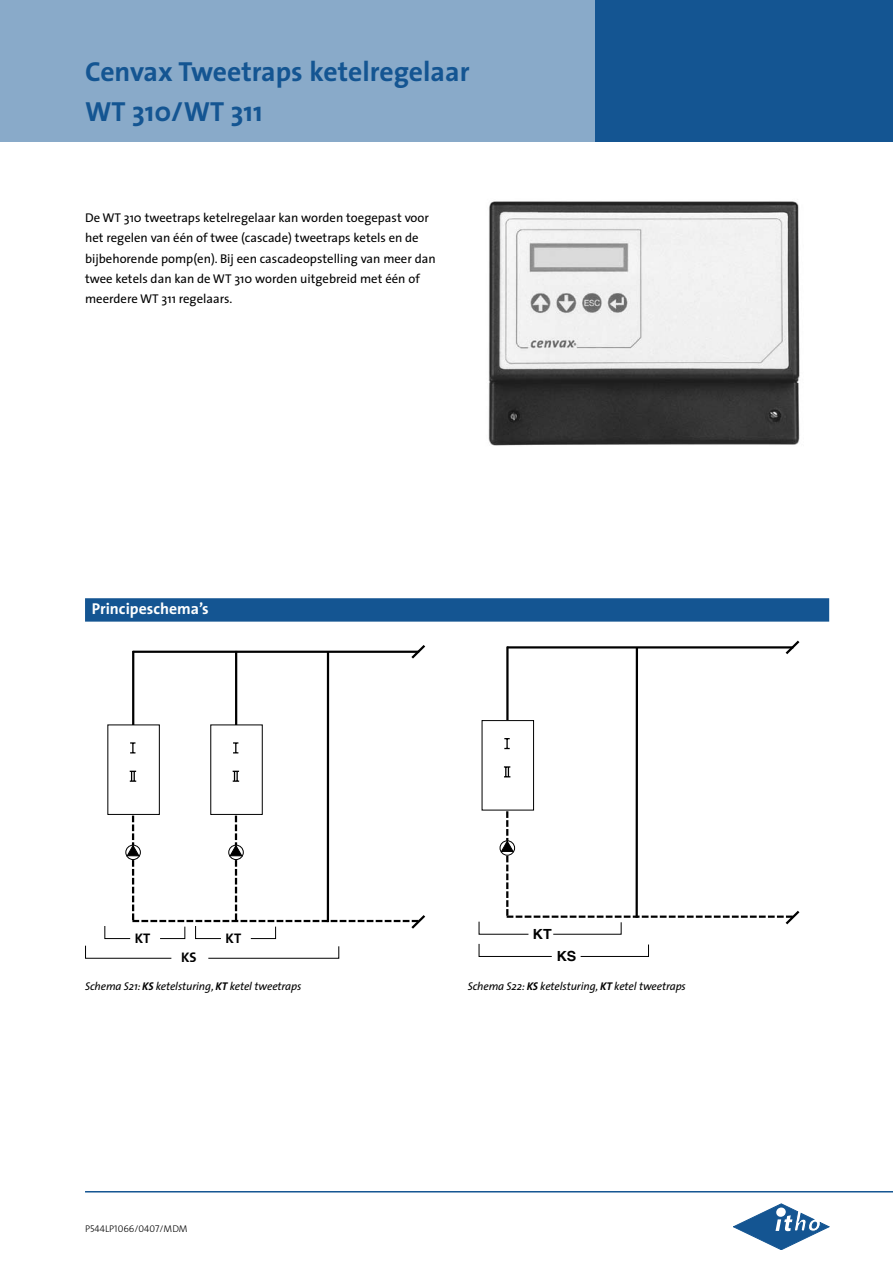
<style>
.page{position:relative;width:893px;height:1263px;background:#fff}
.page>*{position:absolute;margin:0;border:0;box-sizing:border-box;transform-origin:0 0}
.t1{font:700 27.75px/40.3px "The Sans";color:#145592}
.t2{font:700 15.75px "The Sans";color:#fff}
.t3{font:700 13.95px "The Sans";color:#000}
.t4{font:700 13.95px "Helvetica";color:#000}
.t5{font:12.75px/20.2px "The Sans";color:#000}
.t6{font:italic 11.25px "The Sans";letter-spacing:-.01em;color:#000}
.t7{font:9.75px "The Sans Light Caps";color:#000}
.s1{font-weight:700}
</style>
<div class="page">
<div style="left:0;top:0;width:893px;height:141px;background:#89aac9"></div>
<div style="left:595px;top:0;width:298px;height:141px;background:#145592"></div>
<svg style="left:733px;top:1204px;width:96px;height:46px"></svg>
<hr style="left:85px;top:1191px;width:808px;height:1px;background:#145592">
<img style="left:488px;top:201px;width:312px;height:245px">
<svg style="left:85px;top:645px;width:341px;height:314px"></svg>
<svg style="left:478px;top:943px;width:171px;height:14px"></svg>
<svg style="left:478px;top:640px;width:322px;height:295px"></svg>
<div style="left:85px;top:598px;width:744px;height:24px;background:#145592"></div>
<h1 class="t1" style="left:85px;top:51px;width:386px">Cenvax Tweetraps ketelregelaar<br>WT 310/WT 311</h1>
<p class="t5" style="left:85px;top:207px;width:352px">De WT 310 tweetraps ketelregelaar kan worden toegepast voor het regelen van één of twee (cascade) tweetraps ketels en de bijbehorende pomp(en). Bij een cascadeopstelling van meer dan twee ketels dan kan de WT 310 worden uitgebreid met één of meerdere WT 311 regelaars.</p>
<p class="t2" style="left:92px;top:596px;width:118px">Principeschema’s</p>
<p class="t3" style="left:135px;top:927px;width:17px">KT</p>
<p class="t3" style="left:226px;top:927px;width:17px">KT</p>
<p class="t3" style="left:181px;top:946px;width:17px">KS</p>
<p class="t4" style="left:533px;top:921px;width:20px">KT</p>
<p class="t4" style="left:557px;top:944px;width:21px">KS</p>
<p class="t6" style="left:85px;top:976px;width:218px">Schema S21: <span class="s1">KS</span> ketelsturing, <span class="s1">KT</span> ketel tweetraps</p>
<p class="t6" style="left:468px;top:976px;width:220px">Schema S22: <span class="s1">KS</span> ketelsturing, <span class="s1">KT</span> ketel tweetraps</p>
<p class="t7" style="left:85px;top:1221px;width:104px">P544LP1066/0407/MDM</p>
</div>
